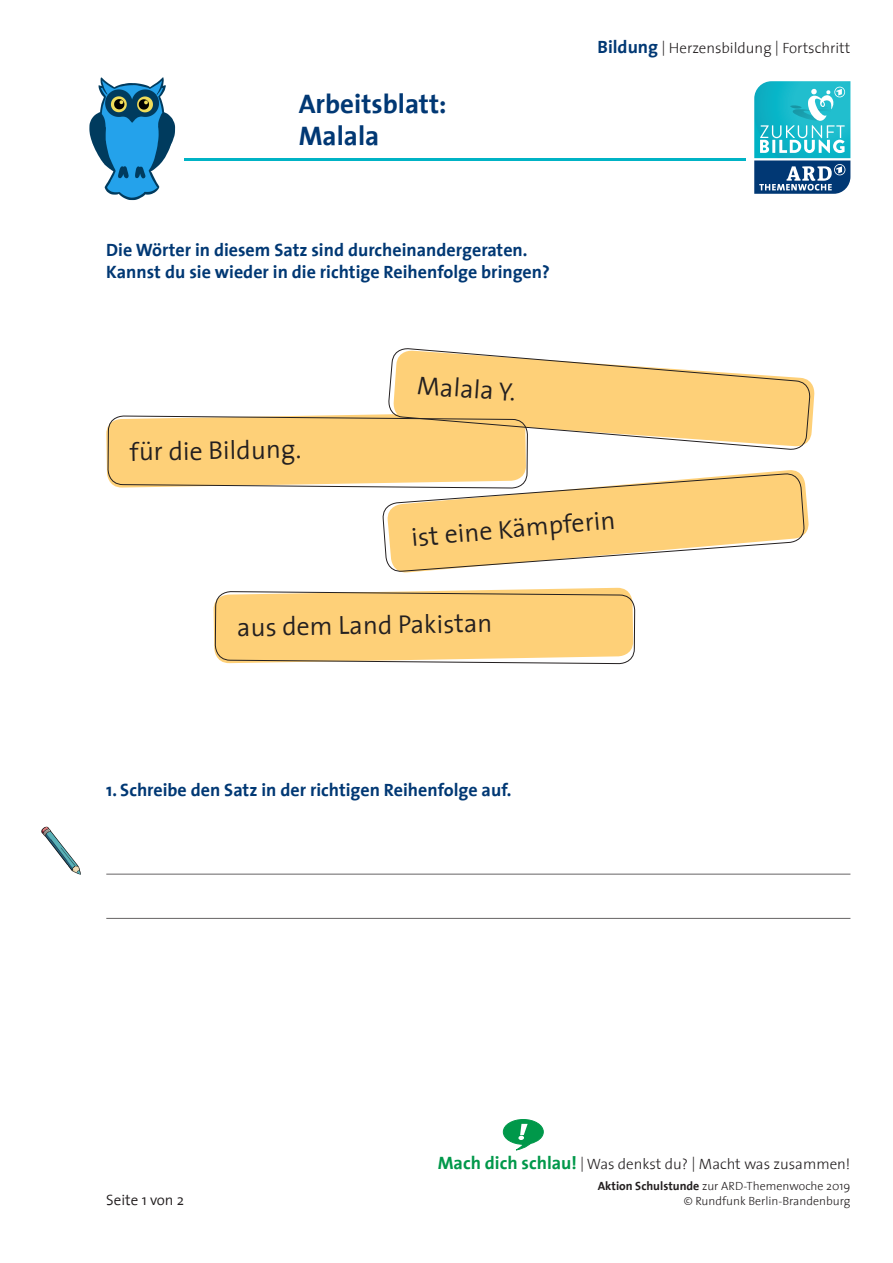
<style>
.page{position:relative;width:893px;height:1263px;background:#fff}
.page>*{position:absolute;margin:0;border:0;box-sizing:border-box;transform-origin:0 0}
.t1{font:700 27px/32.2px "The Sans 7";color:#013874}
.t2{font:300 25.95px "The Sans 4";color:#231f20}
.t3{font:700 18px/22.5px "The Sans 7";color:#013874}
.t4{font:300 15px "The Sans 3";color:#231f20}
.t5{font:300 15px "The Sans 4";color:#231f20}
.t6{font:300 12px/15px "The Sans 3";color:#231f20;text-align:right}
.s1{font-family:"The Sans 7";font-weight:700;font-size:18px;color:#013874}
.s2{font-family:"The Sans 7";font-weight:700;font-size:18px;color:#00984a}
.s3{font-family:"The Sans 7";font-weight:700}
</style>
<div class="page">
<svg style="left:503px;top:1119px;width:41px;height:31px"></svg>
<svg style="left:754px;top:81px;width:96px;height:113px"></svg>
<img style="left:89px;top:77px;width:87px;height:124px">
<hr style="left:185px;top:158px;width:561px;height:3px;background:#00b3c5">
<hr style="left:106px;top:874px;width:744px;height:1px;background:#231f20">
<hr style="left:106px;top:918px;width:744px;height:1px;background:#231f20">
<img style="left:41px;top:826px;width:40px;height:49px">
<svg style="left:213px;top:587px;width:414px;height:65px"></svg>
<svg style="left:106px;top:348px;width:709px;height:186px"></svg>
<svg style="left:215px;top:591px;width:420px;height:74px"></svg>
<svg style="left:382px;top:468px;width:423px;height:105px"></svg>
<h1 class="t1" style="left:299px;top:87px;width:149px">Arbeitsblatt:<br>Malala</h1>
<p class="t3" style="left:106px;top:238px;width:445px">Die Wörter in diesem Satz sind durcheinandergeraten.<br>Kannst du sie wieder in die richtige Reihenfolge bringen?</p>
<h2 class="t2" style="left:129px;top:430px;width:173px;rotate:-1deg">für die Bildung.</h2>
<h2 class="t2" style="left:419px;top:364px;width:100px;rotate:4deg">Malala Y.</h2>
<p class="t4" style="left:598px;top:36px;width:254px"><span class="s1">Bildung</span> | Herzensbildung | Fortschritt</p>
<h2 class="t2" style="left:410px;top:516px;width:206px;rotate:-5deg">ist eine Kämpferin</h2>
<h2 class="t2" style="left:237px;top:606px;width:257px;rotate:-1deg">aus dem Land Pakistan</h2>
<p class="t3" style="left:106px;top:778px;width:407px">1. Schreibe den Satz in der richtigen Reihenfolge auf.</p>
<p class="t5" style="left:106px;top:1187px;width:79px">Seite 1 von 2</p>
<p class="t4" style="left:438px;top:1151px;width:414px"><span class="s2">Mach dich schlau!</span> | Was denkst du? | Macht was zusammen!</p>
<p class="t6" style="left:598px;top:1178px;width:254px"><span class="s3">Aktion Schulstunde</span> zur ARD-Themenwoche 2019 © Rundfunk Berlin-Brandenburg</p>
</div>
